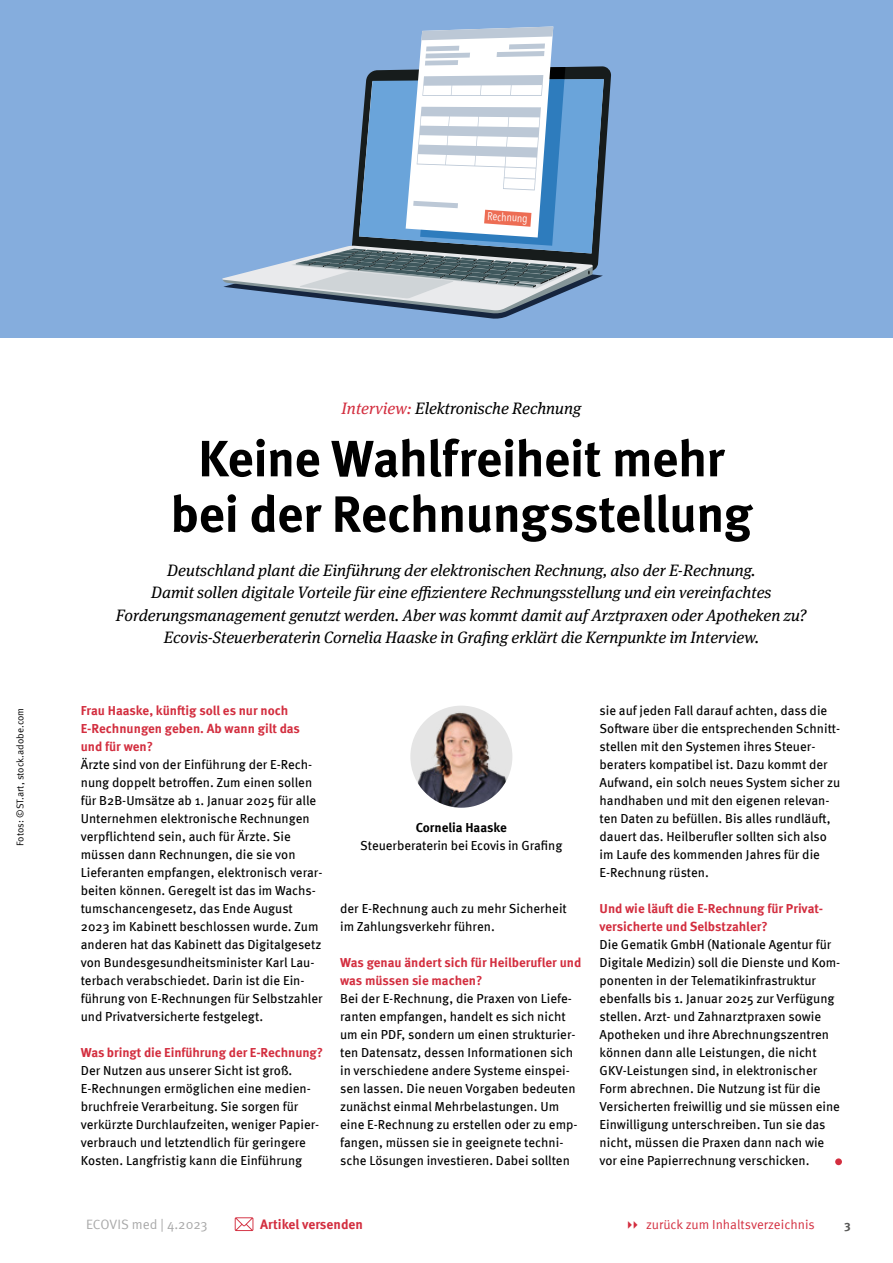
<style>
.page{position:relative;width:893px;height:1263px;background:#fff}
.page>*{position:absolute;margin:0;border:0;box-sizing:border-box;transform-origin:0 0}
.Headline_Medium_34_3{font:700 51px/55.5px "Meta Pro";letter-spacing:-.015em;color:#000;text-align:center}
.Vorspann{font:italic 16.5px/22.5px "Meta Serif OT";color:#000;text-align:center}
.Dachzeile{font:italic 16.5px "Meta Serif OT";color:#000}
.t1{font:13.5px "Meta Pro";letter-spacing:-.005em;color:#a8a8a8}
.t2{font:700 13.5px "Meta Pro";color:#d32e3f}
.Interview_Text{font:13.05px/18px "Meta Pro";color:#000}
.Interview_Frage{font:700 13.05px/18px "Meta Pro";color:#d32e3f}
.Zitatgeber__Zentrier{font:13.05px/18px "Meta Pro";letter-spacing:-.005em;color:#000;text-align:center}
.t3{font:13.05px "Meta Pro";color:#d32e3f}
.t4{font:700 12px "Meta Pro";color:#575756}
.t5{font:11.4px "Avenir Next Condensed";color:#fff}
.t6{font:9.75px "Meta Pro";letter-spacing:-.005em;color:#000}
.s1{color:#d32e3f}
.s2{font-weight:700}
</style>
<div class="page">
<div style="left:0;top:0;width:893px;height:337px;background:#85addd"></div>
<svg style="left:604px;top:66px;width:7px;height:111px"></svg>
<svg style="left:222px;top:27px;width:382px;height:292px"></svg>
<img style="left:410px;top:706px;width:102px;height:102px;border-radius:51px">
<div style="left:835px;top:1158px;width:7px;height:7px;background:#d32e3f;border-radius:50%"></div>
<svg style="left:235px;top:1217px;width:18px;height:14px"></svg>
<p class="t5" style="left:488px;top:206px;width:42px;rotate:3deg">Rechnung</p>
<p class="t6" style="left:13px;top:846px;width:140px;rotate:-90deg">Fotos: ©ST.art, stock.adobe.com</p>
<p class="Dachzeile" style="left:342px;top:399px;width:241px"><span class="s1">Interview:</span> Elektronische Rechnung</p>
<p class="Headline_Medium_34_3" style="left:170px;top:428px;width:583px">Keine Wahlfreiheit mehr bei der Rechnungsstellung</p>
<p class="Vorspann" style="left:116px;top:559px;width:692px">Deutschland plant die Einführung der elektronischen Rechnung, also der E-Rechnung.<br>Damit sollen digitale Vorteile für eine effizientere Rechnungsstellung und ein vereinfachtes Forderungsmanagement genutzt werden. Aber was kommt damit auf Arztpraxen oder Apotheken zu?<br>Ecovis-Steuerberaterin Cornelia Haaske in Grafing erklärt die Kernpunkte im Interview.</p>
<p class="Interview_Frage" style="left:81px;top:701px;width:221px">Frau Haaske, künftig soll es nur noch<br>E-Rechnungen geben. Ab wann gilt das und für wen?</p>
<p class="Interview_Text" style="left:81px;top:755px;width:244px">Ärzte sind von der Einführung der E-Rech&shy;nung doppelt betroffen. Zum einen sollen für B2B-Umsätze ab 1. Januar 2025 für alle Unternehmen elektronische Rechnungen verpflichtend sein, auch für Ärzte. Sie müssen dann Rechnungen, die sie von Lieferanten empfangen, elektronisch verar&shy;beiten können. Geregelt ist das im Wachs&shy;tumschancengesetz, das Ende August 2023 im Kabinett beschlossen wurde. Zum anderen hat das Kabinett das Digitalgesetz von Bundesgesundheitsminister Karl Lau&shy;terbach verabschiedet. Darin ist die Ein&shy;führung von E-Rechnungen für Selbstzahler und Privatversicherte festgelegt.</p>
<p class="Interview_Frage" style="left:81px;top:1043px;width:244px">Was bringt die Einführung der E-Rechnung?</p>
<p class="Interview_Text" style="left:81px;top:1061px;width:240px">Der Nutzen aus unserer Sicht ist groß.<br>E-Rechnungen ermöglichen eine medien&shy;bruchfreie Verarbeitung. Sie sorgen für verkürzte Durchlaufzeiten, weniger Papier&shy;verbrauch und letztendlich für geringere Kosten. Langfristig kann die Einführung</p>
<p class="Zitatgeber__Zentrier" style="left:360px;top:818px;width:204px"><span class="s2">Cornelia Haaske<br></span>Steuerberaterin bei Ecovis in Grafing</p>
<p class="Interview_Text" style="left:340px;top:899px;width:228px">der E-Rechnung auch zu mehr Sicherheit im Zahlungsverkehr führen.</p>
<p class="Interview_Frage" style="left:340px;top:953px;width:243px">Was genau ändert sich für Heilberufler und was müssen sie machen?</p>
<p class="Interview_Text" style="left:340px;top:989px;width:239px">Bei der E-Rechnung, die Praxen von Liefe&shy;ranten empfangen, handelt es sich nicht um ein PDF, sondern um einen strukturier&shy;ten Datensatz, dessen Informationen sich in verschiedene andere Systeme einspei&shy;sen lassen. Die neuen Vorgaben bedeuten zunächst einmal Mehrbelastungen. Um eine E-Rechnung zu erstellen oder zu emp&shy;fangen, müssen sie in geeignete techni&shy;sche Lösungen investieren. Dabei sollten</p>
<p class="Interview_Text" style="left:600px;top:701px;width:242px">sie auf jeden Fall darauf achten, dass die Software über die entsprechenden Schnitt&shy;stellen mit den Systemen ihres Steuer&shy;beraters kompatibel ist. Dazu kommt der Aufwand, ein solch neues System sicher zu handhaben und mit den eigenen relevan&shy;ten Daten zu befüllen. Bis alles rundläuft, dauert das. Heilberufler sollten sich also im Laufe des kommenden Jahres für die E-Rechnung rüsten.</p>
<p class="Interview_Frage" style="left:600px;top:899px;width:224px">Und wie läuft die E-Rechnung für Privat&shy;versicherte und Selbstzahler?</p>
<p class="Interview_Text" style="left:600px;top:935px;width:242px">Die Gematik GmbH (Nationale Agentur für Digitale Medizin) soll die Dienste und Kom&shy;ponenten in der Telematikinfrastruktur ebenfalls bis 1. Januar 2025 zur Verfügung stellen. Arzt- und Zahnarztpraxen sowie Apotheken und ihre Abrechnungszentren können dann alle Leistungen, die nicht GKV-Leistungen sind, in elektronischer Form abrechnen. Die Nutzung ist für die Versicherten freiwillig und sie müssen eine Einwilligung unterschreiben. Tun sie das nicht, müssen die Praxen dann nach wie vor eine Papierrechnung verschicken.</p>
<p class="t1" style="left:86px;top:1214px;width:123px">ECOVIS med | 4.2023</p>
<p class="t2" style="left:260px;top:1213px;width:104px">Artikel versenden</p>
<p class="t3" style="left:646px;top:1214px;width:170px">zurück zum Inhaltsverzeichnis</p>
<p class="t4" style="left:844px;top:1215px;width:8px">3</p>
</div>
